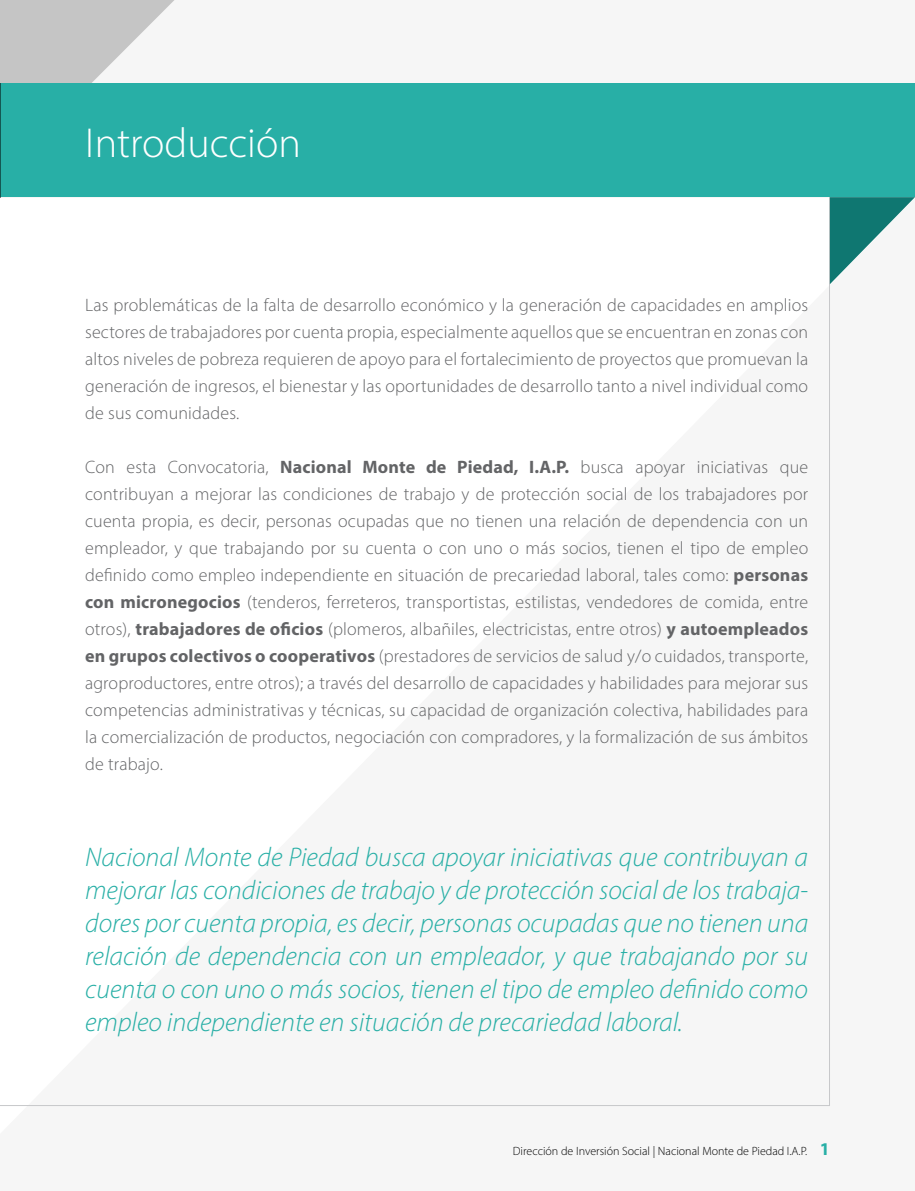
<style>
.page{position:relative;width:915px;height:1191px;background:#fff}
.page>*{position:absolute;margin:0;border:0;box-sizing:border-box;transform-origin:0 0}
.t1{font:300 42px "Myriad Pro";color:#fff}
.t2{font:italic 300 27px/33px "Myriad Pro";color:#28afa6;text-align:justify}
.t3{font:300 18px/27px "Myriad Pro";letter-spacing:.01em;color:#636466;text-align:justify}
.t4{font:300 12px "Myriad Pro";color:#000}
.s1{font-weight:700}
.s2{font-weight:700;font-size:18px;color:#28afa6}
</style>
<div class="page">
<div style="left:0;top:0;width:914px;height:198px;background:#f6f6f6"></div>
<svg style="left:0;top:0;width:196px;height:1107px"></svg>
<svg style="left:829px;top:197px;width:85px;height:87px"></svg>
<div style="left:0;top:84px;width:914px;height:113px;background:#28afa6"></div>
<hr style="left:0;top:84px;width:1px;height:114px;background:#000">
<h1 class="t1" style="left:85px;top:118px;width:217px">Introducción</h1>
<p class="t3" style="left:85px;top:291px;width:724px">Las problemáticas de la falta de desarrollo económico y la generación de capacidades en amplios sectores de trabajadores por cuenta propia, especialmente aquellos que se encuentran en zonas con altos niveles de pobreza requieren de apoyo para el fortalecimiento de proyectos que promuevan la generación de ingresos, el bienestar y las oportunidades de desarrollo tanto a nivel individual como de sus comunidades.</p>
<p class="t3" style="left:85px;top:453px;width:724px">Con esta Convocatoria, <span class="s1">Nacional Monte de Piedad, I.A.P.</span> busca apoyar iniciativas que contribuyan a mejorar las condiciones de trabajo y de protección social de los trabajadores por cuenta propia, es decir, personas ocupadas que no tienen una relación de dependencia con un empleador, y que trabajando por su cuenta o con uno o más socios, tienen el tipo de empleo definido como empleo independiente en situación de precariedad laboral, tales como: <span class="s1">personas con micronegocios</span> (tenderos, ferreteros, transportistas, estilistas, vendedores de comida, entre otros), <span class="s1">trabajadores de oficios</span> (plomeros, albañiles, electricistas, entre otros) <span class="s1">y autoempleados en grupos colectivos o cooperativos</span> (prestadores de servicios de salud y/o cuidados, transporte, agroproductores, entre otros); a través del desarrollo de capacidades y habilidades para mejorar sus competencias administrativas y técnicas, su capacidad de organización colectiva, habilidades para la comercialización de productos, negociación con compradores, y la formalización de sus ámbitos de trabajo.</p>
<p class="t2" style="left:85px;top:840px;width:724px">Nacional Monte de Piedad busca apoyar iniciativas que contribuyan a mejorar las condiciones de trabajo y de protección social de los trabaja&shy;dores por cuenta propia, es decir, personas ocupadas que no tienen una relación de dependencia con un empleador, y que trabajando por su cuenta o con uno o más socios, tienen el tipo de empleo definido como empleo independiente en situación de precariedad laboral.</p>
<p class="t4" style="left:512px;top:1144px;width:318px">Dirección de Inversión Social | Nacional Monte de Piedad I.A.P. <span class="s2">1</span></p>
</div>
